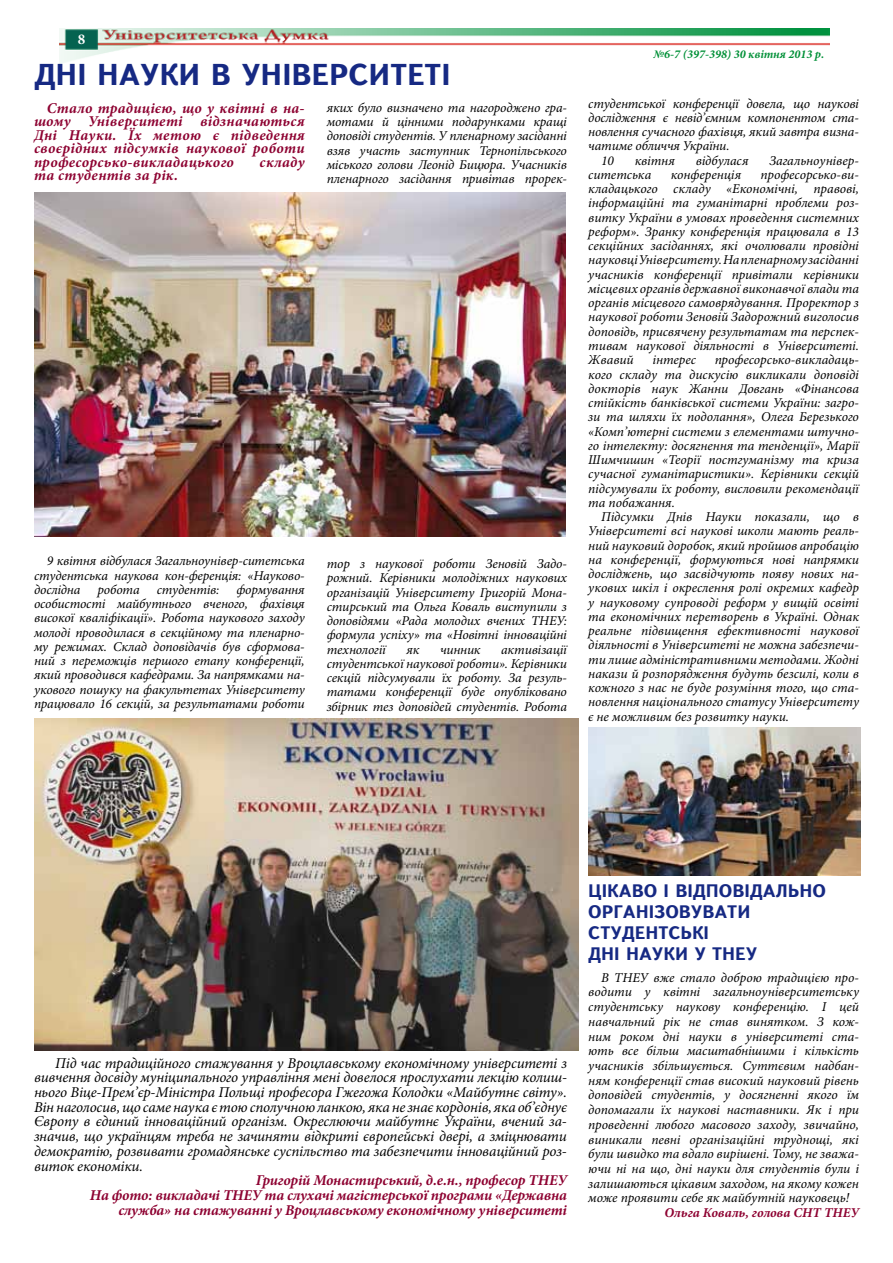
<style>
.page{position:relative;width:893px;height:1263px;background:#fff}
.page>*{position:absolute;margin:0;border:0;box-sizing:border-box;transform-origin:0 0}
.t1{font:700 30px "Ukrainian Text";color:#162983}
.t2{font:700 18px/21px "Ukrainian Text";color:#162983}
.t3{font:italic 15px/14.7px "Minion Pro";letter-spacing:-.015em;color:#000;text-align:justify}
.t4{font:italic 700 15px/13.5px "Minion Pro";letter-spacing:-.01em;color:#8d0231;text-align:justify}
.t5{font:italic 700 15px "Minion Pro";letter-spacing:.02em;color:#8d0231}
.t6{font:700 15px "Minion Pro";color:#fff}
.t7{font:italic 13.5px/14.2px "Minion Pro";letter-spacing:-.01em;color:#000;text-align:justify}
.t8{font:italic 700 13.5px "Minion Pro";color:#8d0231}
.t9{font:italic 700 12px "Minion Pro";color:#009037}
</style>
<div class="page">
<img style="left:60px;top:28px;width:769px;height:36px">
<img style="left:588px;top:727px;width:272px;height:149px">
<img style="left:34px;top:192px;width:532px;height:345px">
<img style="left:34px;top:719px;width:544px;height:331px">
<p class="t6" style="left:78px;top:29px;width:9px">8</p>
<h1 class="t1" style="left:34px;top:58px;width:18px">ДНІ</h1>
<h1 class="t1" style="left:97px;top:58px;width:21px">НАУКИ</h1>
<h1 class="t1" style="left:211px;top:58px;width:119px">В УНІВЕРСИТЕТІ</h1>
<p class="t4" style="left:34px;top:101px;width:272px;text-indent:13px">Стало традицією, що у квітні в на&shy;шому Університеті відзначаються Дні Науки. Їх метою є підведення своєрідних підсумків наукової роботи професорсько-викладацького</p>
<p class="t7" style="left:327px;top:100px;width:242px">яких було визначено та нагороджено гра&shy;мотами й цінними подарунками кращі доповіді студентів. У пленарному засіданні взяв участь заступник Тернопільського міського голови Леонід Бицюра. Учасників пленарного засідання привітав прорек-</p>
<p class="t4" style="left:260px;top:155px;width:47px">складу</p>
<p class="t5" style="left:34px;top:165px;width:145px">та студентів за рік.</p>
<p class="t7" style="left:34px;top:554px;width:272px;text-indent:13px">9 квітня відбулася Загальноунівер-ситетська студентська наукова кон-ференція: «Науково&shy;дослідна</p>
<p class="t7" style="left:98px;top:582px;width:44px">робота</p>
<p class="t7" style="left:157px;top:582px;width:64px">студентів:</p>
<p class="t7" style="left:34px;top:582px;width:272px;text-indent:202px">формування особистості майбутнього вченого, фахівця високої кваліфікації». Робота наукового заходу молоді проводилася в секційному та пленарно&shy;му режимах. Склад доповідачів був сформова&shy;ний з переможців першого етапу конференції, який проводився кафедрами. За напрямками на&shy;укового пошуку на факультетах Університету працювало 16 секцій, за результатами роботи</p>
<p class="t7" style="left:327px;top:556px;width:242px">тор з наукової роботи Зеновій Задо&shy;рожний. Керівники молодіжних наукових організацій Університету Григорій Мона&shy;стирський та Ольга Коваль виступили з доповідями «Рада молодих вчених ТНЕУ: формула успіху» та «Новітні інноваційні технології</p>
<p class="t7" style="left:327px;top:642px;width:242px;text-indent:175px">активізації студентської наукової роботи». Керівники секцій підсумували їх роботу. За резуль&shy;татами конференції буде опубліковано збірник тез доповідей студентів. Робота</p>
<p class="t7" style="left:406px;top:642px;width:14px">як</p>
<p class="t7" style="left:440px;top:642px;width:42px">чинник</p>
<p class="t9" style="left:654px;top:45px;width:172px">№6-7 (397-398) 30 квітня 2013 р.</p>
<p class="t7" style="left:588px;top:96px;width:272px">студентської конференції довела, що наукові</p>
<p class="t7" style="left:588px;top:110px;width:272px">дослідження є невід’ємним компонентом ста-</p>
<p class="t7" style="left:588px;top:125px;width:272px">новлення сучасного фахівця, який завтра визна-</p>
<p class="t7" style="left:588px;top:139px;width:143px">чатиме обличчя України.</p>
<p class="t7" style="left:601px;top:153px;width:14px">10</p>
<p class="t7" style="left:635px;top:153px;width:42px">квітня</p>
<p class="t7" style="left:696px;top:153px;width:54px">відбулася</p>
<p class="t7" style="left:769px;top:153px;width:91px">Загальноунівер-</p>
<p class="t7" style="left:588px;top:167px;width:65px">ситетська</p>
<p class="t7" style="left:671px;top:167px;width:72px">конференція</p>
<p class="t7" style="left:588px;top:167px;width:272px;text-indent:172px">професорсько-ви&shy;кладацького складу «Економічні, правові, інформаційні та гуманітарні проблеми роз&shy;витку України в умовах проведення системних реформ». Зранку конференція працювала в 13 секційних засіданнях, які очолювали провідні науковці Університету. На пленарному засіданні учасників конференції привітали керівники місцевих органів державної виконавчої влади та органів місцевого самоврядування. Проректор з наукової роботи Зеновій Задорожний виголосив доповідь, присвячену результатам та перспек&shy;тивам наукової діяльності в Університеті.<br>Жвавий</p>
<p class="t7" style="left:588px;top:353px;width:272px;text-indent:126px">професорсько-викладаць&shy;кого складу та дискусію викликали доповіді докторів наук Жанни Довгань «Фінансова стійкість банківської системи України: загро&shy;зи та шляхи їх подолання», Олега Березького «Комп’ютерні системи з елементами штучно&shy;го інтелекту: досягнення та тенденції», Марії Шимчишин «Теорії постгуманізму та криза сучасної гуманітаристики». Керівники секцій підсумували їх роботу, висловили рекомендації та побажання.</p>
<p class="t7" style="left:588px;top:510px;width:272px;text-indent:13px">Підсумки Днів Науки показали, що в Університеті всі наукові школи мають реаль&shy;ний науковий доробок, який пройшов апробацію на конференції, формуються нові напрямки досліджень, що засвідчують появу нових на&shy;укових шкіл і окреслення ролі окремих кафедр у науковому супроводі реформ у вищій освіті та економічних перетворень в Україні. Однак реальне підвищення ефективності наукової діяльності в Університеті не можна забезпечи&shy;ти лише адміністративними методами. Жодні накази й розпорядження будуть безсилі, коли в кожного з нас не буде розуміння того, що ста&shy;новлення національного статусу Університету є не можливим без розвитку науки.</p>
<p class="t7" style="left:652px;top:353px;width:45px">інтерес</p>
<p class="t3" style="left:34px;top:1055px;width:534px;text-indent:21px">Під час традиційного стажування у Вроцлавському економічному університеті з вивчення досвіду муніципального управління мені довелося прослухати лекцію колиш&shy;нього Віце-Прем’єр-Міністра Польщі професора Гжегожа Колодки «Майбутнє світу».<br>Він наголосив, що саме наука є тою сполучною ланкою, яка не знає кордонів, яка об’єднує Європу в єдиний інноваційний організм. Окреслюючи майбутнє України, вчений за&shy;значив, що українцям треба не зачиняти відкриті європейські двері, а зміцнювати демократію, розвивати громадянське суспільство та забезпечити інноваційний роз&shy;виток економіки.</p>
<p class="t4" style="left:90px;top:1173px;width:479px;line-height:14.7px;text-align:right">Григорій Монастирський, д.е.н., професор ТНЕУ<br>На фото: викладачі ТНЕУ та слухачі магістерської програми «Державна служба» на стажуванні у Вроцлавському економічному університеті</p>
<h2 class="t2" style="left:588px;top:881px;width:169px;text-indent:144px">ВІДАЛЬНО організовувати студентські<br>дні науки У ТНЕУ</h2>
<h2 class="t2" style="left:588px;top:881px;width:111px">цікаво І ВІДПО</h2>
<p class="t7" style="left:588px;top:970px;width:272px;line-height:14.7px;text-indent:13px">В ТНЕУ вже стало доброю традицією про&shy;водити у квітні загальноуніверситетську студентську наукову конференцію. І цей навчальний рік не став винятком. З кож&shy;ним роком дні науки в університеті ста&shy;ють все більш масштабнішими і кількість учасників збільшується. Суттєвим надбан&shy;ням конференції став високий науковий рівень доповідей студентів, у досягненні якого їм допомагали їх наукові наставники. Як і при проведенні любого масового заходу, звичайно, виникали певні організаційні труднощі, які були швидко та вдало вирішені. Тому, не зважа&shy;ючи ні на що, дні науки для студентів були і залишаються цікавим заходом, на якому кожен може проявити себе як майбутній науковець!</p>
<p class="t8" style="left:664px;top:1203px;width:196px">Ольга Коваль, голова СНТ ТНЕУ</p>
</div>
